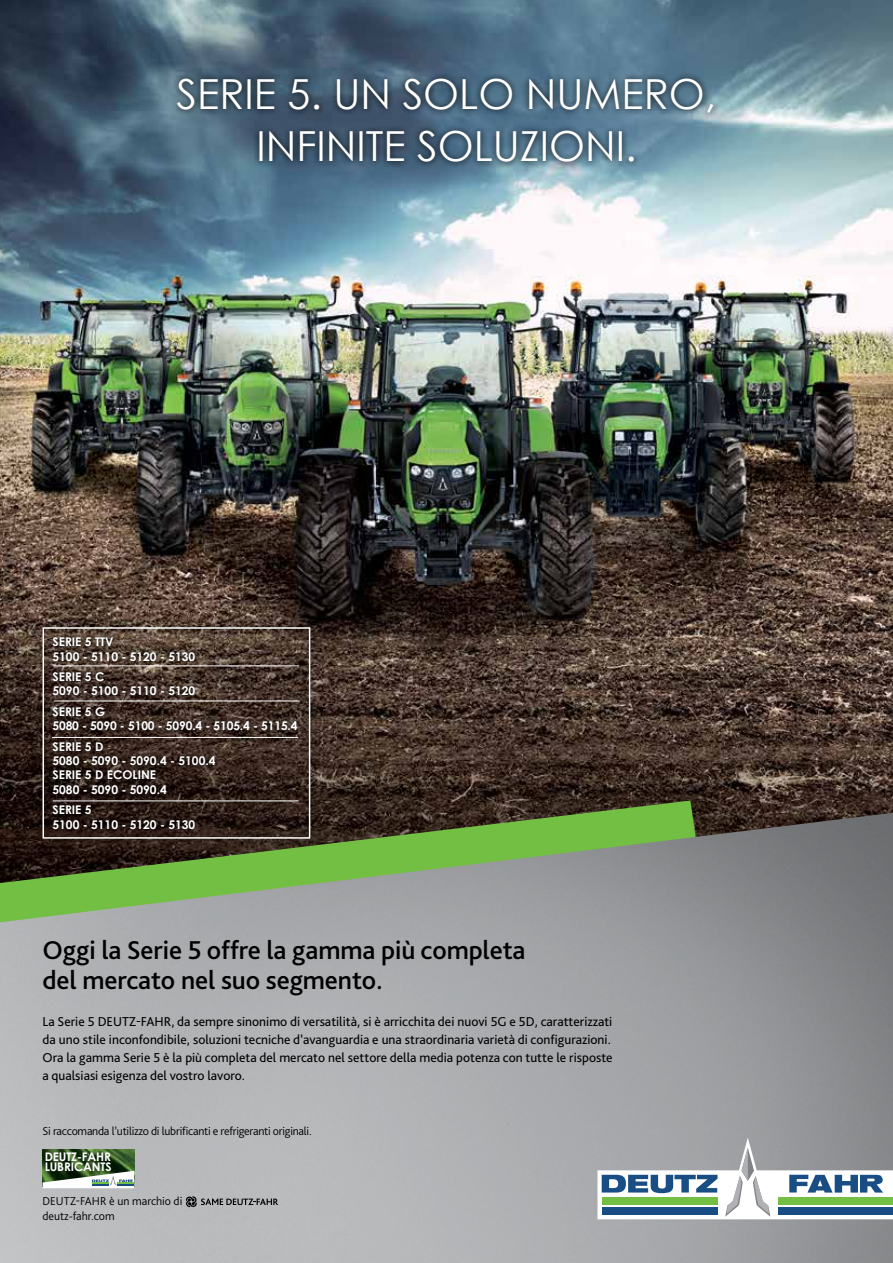
<style>
.page{position:relative;width:893px;height:1263px;background:#fff}
.page>*{position:absolute;margin:0;border:0;box-sizing:border-box;transform-origin:0 0}
.t1{font:41.4px/51.8px "Century Gothic";color:#fff;text-align:center}
.t2{font:500 27px/30.3px "Bliss Pro";letter-spacing:-.005em;color:#000}
.t3{font:13.5px/18px "Bliss Pro";color:#000}
.t4{font:700 12px/14.4px "Century Gothic";color:#fff}
.t5{font:300 12px "Bliss Pro";letter-spacing:-.02em;color:#000}
.t6{font:300 12px "Bliss Pro";color:#000}
.t7{font:700 11.85px/9.9px "Century Gothic";letter-spacing:-.01em;color:#fff}
</style>
<div class="page">
<img style="left:0;top:0;width:893px;height:813px">
<img style="left:0;top:813px;width:893px;height:450px">
<svg style="left:186px;top:1196px;width:92px;height:11px"></svg>
<img style="left:43px;top:1149px;width:91px;height:22px">
<svg style="left:43px;top:1171px;width:91px;height:17px"></svg>
<svg style="left:598px;top:1138px;width:295px;height:81px"></svg>
<div style="left:602px;top:1207px;width:116px;height:8px;background:#184e83"></div>
<div style="left:778px;top:1197px;width:115px;height:7px;background:#72bf44"></div>
<div style="left:778px;top:1207px;width:115px;height:8px;background:#184e83"></div>
<div style="left:171px;top:72px;width:549px;height:97px;background:#000;opacity:.9"></div>
<div style="left:36px;top:620px;width:282px;height:226px;background:#000;opacity:.9"></div>
<div style="left:43px;top:627px;width:267px;height:212px;border:2px solid #fff"></div>
<hr style="left:53px;top:665px;width:246px;height:1px;background:#fff">
<hr style="left:54px;top:701px;width:246px;height:1px;background:#fff">
<hr style="left:52px;top:737px;width:246px;height:1px;background:#fff">
<hr style="left:53px;top:800px;width:246px;height:1px;background:#fff">
<h1 class="t1" style="left:177px;top:68px;width:541px">SERIE 5. UN SOLO NUMERO,<br>INFINITE SOLUZIONI.</h1>
<p class="t4" style="left:53px;top:634px;width:144px">SERIE 5 TTV<br>5100 - 5110 - 5120 - 5130</p>
<p class="t4" style="left:53px;top:669px;width:144px">SERIE 5 C<br>5090 - 5100 - 5110 - 5120</p>
<p class="t4" style="left:53px;top:704px;width:247px">SERIE 5 G<br>5080 - 5090 - 5100 - 5090.4 - 5105.4 - 5115.4</p>
<p class="t4" style="left:53px;top:739px;width:164px">SERIE 5 D<br>5080 - 5090 - 5090.4 - 5100.4<br>SERIE 5 D ECOLINE<br>5080 - 5090 - 5090.4</p>
<p class="t4" style="left:53px;top:802px;width:144px">SERIE 5<br>5100 - 5110 - 5120 - 5130</p>
<h2 class="t2" style="left:43px;top:935px;width:485px">Oggi la Serie 5 offre la gamma più completa del mercato nel suo segmento.</h2>
<p class="t3" style="left:43px;top:1013px;width:572px">La Serie 5 DEUTZ-FAHR, da sempre sinonimo di versatilità, si è arricchita dei nuovi 5G e 5D, caratterizzati da uno stile inconfondibile, soluzioni tecniche d’avanguardia e una straordinaria varietà di configurazioni.<br>Ora la gamma Serie 5 è la più completa del mercato nel settore della media potenza con tutte le risposte a qualsiasi esigenza del vostro lavoro.</p>
<p class="t5" style="left:43px;top:1123px;width:271px">Si raccomanda l’utilizzo di lubrificanti e refrigeranti originali.</p>
<p class="t7" style="left:45px;top:1151px;width:68px">DEUTZ-FAHR<br>LUBRICANTS</p>
<p class="t6" style="left:43px;top:1193px;width:141px">Deutz-Fahr è un marchio di</p>
<p class="t5" style="left:43px;top:1209px;width:74px">deutz-fahr.com</p>
</div>
